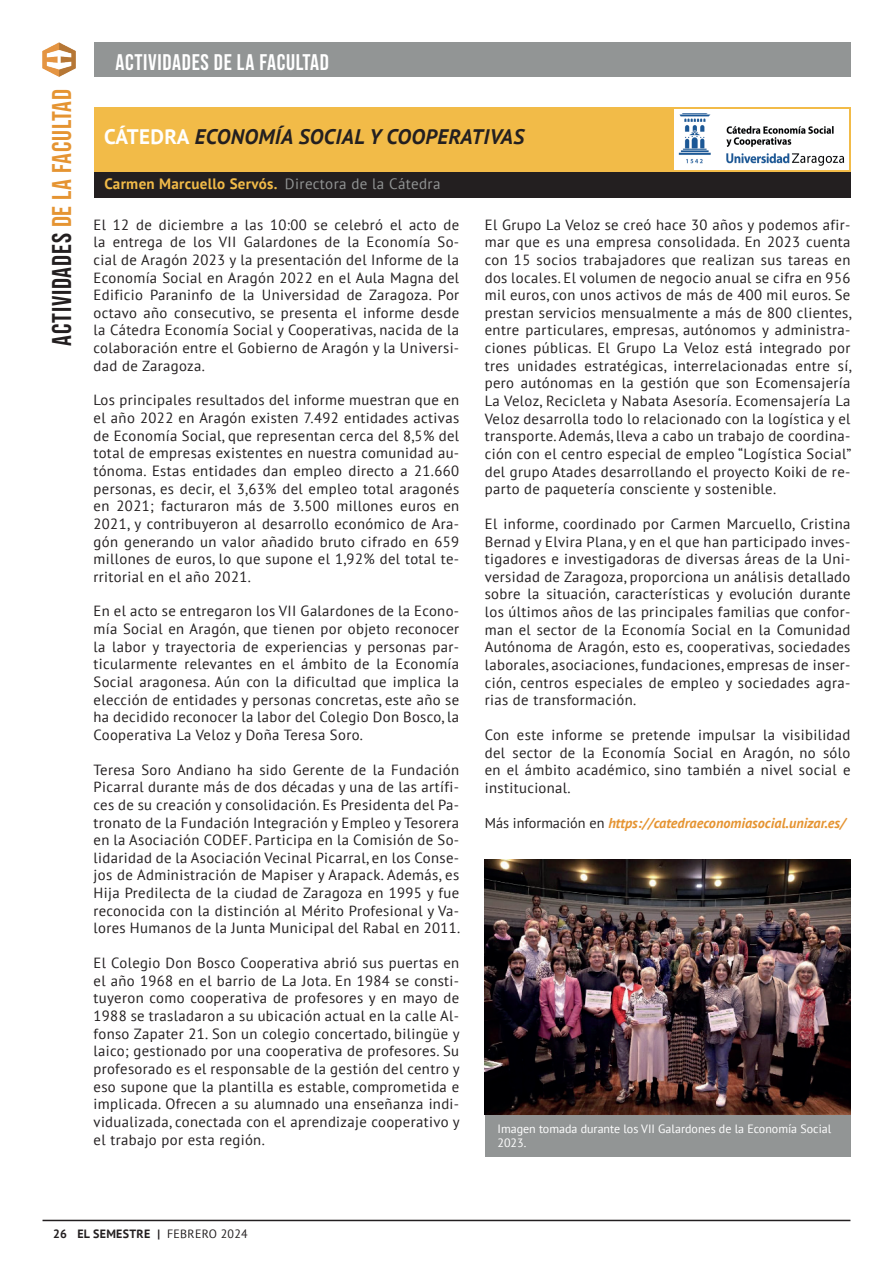
<style>
.page{position:relative;width:893px;height:1263px;background:#fff}
.page>*{position:absolute;margin:0;border:0;box-sizing:border-box;transform-origin:0 0}
.t1{font:27px "Bebas Neue";letter-spacing:.03em;color:#e59432}
.t2{font:22.5px "Bebas Neue";letter-spacing:.03em;color:#fff}
.t3{font:italic 700 21px "PT Sans";letter-spacing:.02em;color:#231f20}
.t4{font:700 15px "PT Sans";letter-spacing:.02em;color:#f2bb48}
.t5{font:14.7px/17.7px "PT Sans";letter-spacing:.025em;color:#231f20;text-align:justify}
.t6{font:italic 700 14.25px "PT Sans";color:#e59432}
.t7{font:12px/14.4px "PT Sans";color:#fff}
.t8{font:700 12px "PT Sans";letter-spacing:.025em;color:#231f20}
.s1{color:#231f20}
.s2{font-style:normal;color:#fff}
.s3{font-weight:400;color:#929595}
.s4{font-weight:400;font-style:normal;color:#231f20}
.s5{font-weight:400}
</style>
<div class="page">
<hr style="left:43px;top:1220px;width:807px;height:1px;background:#231f20">
<div style="left:94px;top:43px;width:756px;height:34px;background:#929595"></div>
<img style="left:43px;top:43px;width:33px;height:34px">
<div style="left:94px;top:107px;width:756px;height:65px;background:#f2bb48"></div>
<div style="left:94px;top:172px;width:756px;height:25px;background:#231f20"></div>
<img style="left:674px;top:110px;width:174px;height:59px">
<div style="left:485px;top:1114px;width:365px;height:43px;background:#929595"></div>
<img style="left:485px;top:859px;width:365px;height:255px">
<h1 class="t1" style="left:47px;top:346px;width:258px;rotate:-90deg"><span class="s1">ACTIVIDADES</span> DE LA FACULTAD</h1>
<h2 class="t2" style="left:115px;top:49px;width:215px">ACTIVIDADES DE LA FACULTAD</h2>
<h3 class="t3" style="left:104px;top:123px;width:422px"><span class="s2">CÁTEDRA</span> ECONOMÍA SOCIAL Y COOPERATIVAS</h3>
<p class="t4" style="left:104px;top:174px;width:338px">Carmen Marcuello Servós. <span class="s3">Directora de la Cátedra</span></p>
<p class="t5" style="left:94px;top:215px;width:367px">El 12 de diciembre a las 10:00 se celebró el acto de la entrega de los VII Galardones de la Economía So&shy;cial de Aragón 2023 y la presentación del Informe de la Economía Social en Aragón 2022 en el Aula Magna del Edificio Paraninfo de la Universidad de Zaragoza. Por octavo año consecutivo, se presenta el informe desde la Cátedra Economía Social y Cooperativas, nacida de la colaboración entre el Gobierno de Aragón y la Universi&shy;dad de Zaragoza.</p>
<p class="t5" style="left:94px;top:391px;width:367px">Los principales resultados del informe muestran que en el año 2022 en Aragón existen 7.492 entidades activas de Economía Social, que representan cerca del 8,5% del total de empresas existentes en nuestra comunidad au&shy;tónoma. Estas entidades dan empleo directo a 21.660 personas, es decir, el 3,63% del empleo total aragonés en 2021; facturaron más de 3.500 millones euros en 2021, y contribuyeron al desarrollo económico de Ara&shy;gón generando un valor añadido bruto cifrado en 659 millones de euros, lo que supone el 1,92% del total te&shy;rritorial en el año 2021.</p>
<p class="t5" style="left:94px;top:602px;width:367px">En el acto se entregaron los VII Galardones de la Econo&shy;mía Social en Aragón, que tienen por objeto reconocer la labor y trayectoria de experiencias y personas par&shy;ticularmente relevantes en el ámbito de la Economía Social aragonesa. Aún con la dificultad que implica la elección de entidades y personas concretas, este año se ha decidido reconocer la labor del Colegio Don Bosco, la Cooperativa La Veloz y Doña Teresa Soro.</p>
<p class="t5" style="left:94px;top:760px;width:368px">Teresa Soro Andiano ha sido Gerente de la Fundación Picarral durante más de dos décadas y una de las artífi&shy;ces de su creación y consolidación. Es Presidenta del Pa&shy;tronato de la Fundación Integración y Empleo y Tesorera en la Asociación CODEF. Participa en la Comisión de So&shy;lidaridad de la Asociación Vecinal Picarral, en los Conse&shy;jos de Administración de Mapiser y Arapack. Además, es Hija Predilecta de la ciudad de Zaragoza en 1995 y fue reconocida con la distinción al Mérito Profesional y Va&shy;lores Humanos de la Junta Municipal del Rabal en 2011.</p>
<p class="t5" style="left:94px;top:954px;width:368px">El Colegio Don Bosco Cooperativa abrió sus puertas en el año 1968 en el barrio de La Jota. En 1984 se consti&shy;tuyeron como cooperativa de profesores y en mayo de 1988 se trasladaron a su ubicación actual en la calle Al&shy;fonso Zapater 21. Son un colegio concertado, bilingüe y laico; gestionado por una cooperativa de profesores. Su profesorado es el responsable de la gestión del centro y eso supone que la plantilla es estable, comprometida e implicada. Ofrecen a su alumnado una enseñanza indi&shy;vidualizada, conectada con el aprendizaje cooperativo y el trabajo por esta región.</p>
<p class="t5" style="left:485px;top:215px;width:368px">El Grupo La Veloz se creó hace 30 años y podemos afir&shy;mar que es una empresa consolidada. En 2023 cuenta con 15 socios trabajadores que realizan sus tareas en dos locales. El volumen de negocio anual se cifra en 956 mil euros, con unos activos de más de 400 mil euros. Se prestan servicios mensualmente a más de 800 clientes, entre particulares, empresas, autónomos y administra&shy;ciones públicas. El Grupo La Veloz está integrado por tres unidades estratégicas, interrelacionadas entre sí, pero autónomas en la gestión que son Ecomensajería La Veloz, Recicleta y Nabata Asesoría. Ecomensajería La Veloz desarrolla todo lo relacionado con la logística y el transporte. Además, lleva a cabo un trabajo de coordina&shy;ción con el centro especial de empleo “Logística Social” del grupo Atades desarrollando el proyecto Koiki de re&shy;parto de paquetería consciente y sostenible.</p>
<p class="t5" style="left:485px;top:514px;width:367px">El informe, coordinado por Carmen Marcuello, Cristina Bernad y Elvira Plana, y en el que han participado inves&shy;tigadores e investigadoras de diversas áreas de la Uni&shy;versidad de Zaragoza, proporciona un análisis detallado sobre la situación, características y evolución durante los últimos años de las principales familias que confor&shy;man el sector de la Economía Social en la Comunidad Autónoma de Aragón, esto es, cooperativas, sociedades laborales, asociaciones, fundaciones, empresas de inser&shy;ción, centros especiales de empleo y sociedades agra&shy;rias de transformación.</p>
<p class="t5" style="left:485px;top:726px;width:367px">Con este informe se pretende impulsar la visibilidad del sector de la Economía Social en Aragón, no sólo en el ámbito académico, sino también a nivel social e institucional.</p>
<p class="t6" style="left:485px;top:813px;width:362px"><span class="s4">Más información en</span> https://catedraeconomiasocial.unizar.es/</p>
<p class="t7" style="left:497px;top:1121px;width:335px">Imagen tomada durante los VII Galardones de la Economía Social<br>2023.</p>
<p class="t8" style="left:53px;top:1225px;width:196px">26 EL SEMESTRE | <span class="s5">FEBRERO 2024</span></p>
</div>
